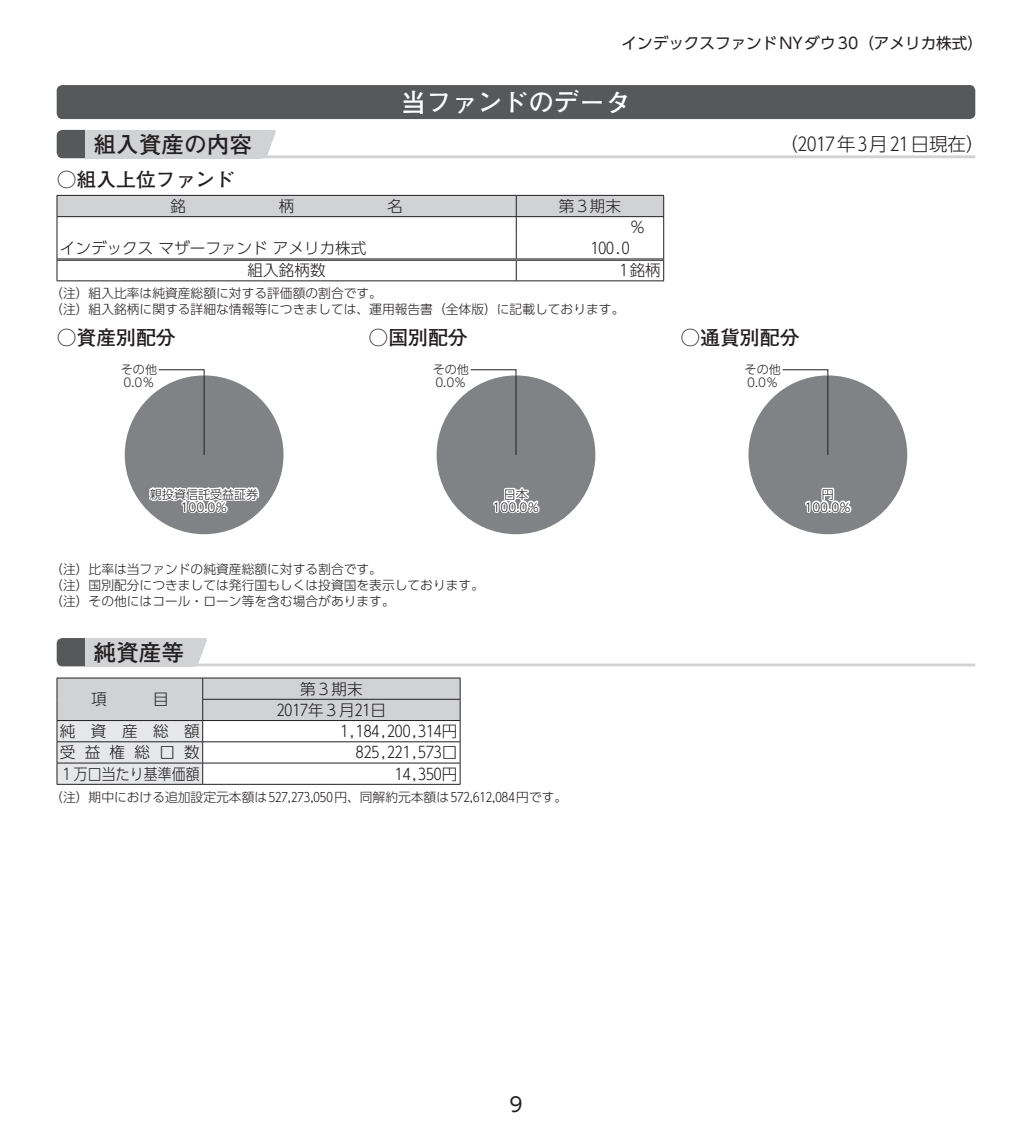
<style>
.page{position:relative;width:1032px;height:1134px;background:#fff}
.page>*{position:absolute;margin:0;border:0;box-sizing:border-box;transform-origin:0 0}
.t1{font:700 25.6px "Futo Go B101 Pro";color:#fff}
.t2{font:700 22.6px "Futo Go B101 Pro";color:#231f20}
.t3{font:700 19.8px "Futo Go B101 Pro";color:#231f20}
.t4{font:19.8px "UD Shin Go Pro";color:#231f20}
.t5{font:300 18.4px "UD Shin Go Pro";color:#231f20}
.t6{font:300 15.6px/21.2px "UD Shin Go Pro";color:#231f20;text-align:center}
.t7{font:15.6px "UD Shin Go Pro";color:#231f20}
.t8{font:300 15.6px "UD Shin Go Pro";color:#231f20;scale:.89 1}
.t9{font:300 12.8px/16.4px "UD Shin Go Pro";color:#231f20}
.t10{font:300 12px/12.8px "UD Shin Go Pro";color:#231f20;text-align:center}
</style>
<div class="page">
<div style="left:57px;top:85px;width:918px;height:34px;background:#57585a;border-radius:6px"></div>
<hr style="left:85px;top:155px;width:890px;height:3px;background:#d1d2d4">
<svg style="left:57px;top:130px;width:28px;height:28px"></svg>
<div style="left:85px;top:130px;width:177px;height:28px;background:#d1d2d4"></div>
<svg style="left:262px;top:130px;width:14px;height:26px"></svg>
<svg style="left:57px;top:195px;width:607px;height:85px"></svg>
<hr style="left:57px;top:280px;width:459px;height:1px;background:#231f20">
<hr style="left:516px;top:280px;width:148px;height:1px;background:#231f20">
<div style="left:125px;top:375px;width:158px;height:159px;background:#808285;border-radius:50%"></div>
<hr style="left:204px;top:375px;width:1px;height:80px;background:#231f20">
<svg style="left:146px;top:487px;width:116px;height:28px"></svg>
<svg style="left:158px;top:369px;width:47px;height:7px"></svg>
<div style="left:437px;top:375px;width:158px;height:159px;background:#808285;border-radius:50%"></div>
<hr style="left:516px;top:375px;width:1px;height:80px;background:#231f20">
<svg style="left:493px;top:487px;width:47px;height:27px"></svg>
<svg style="left:470px;top:369px;width:46px;height:7px"></svg>
<div style="left:748px;top:375px;width:159px;height:159px;background:#808285;border-radius:50%"></div>
<hr style="left:827px;top:375px;width:1px;height:80px;background:#231f20">
<svg style="left:804px;top:487px;width:48px;height:27px"></svg>
<svg style="left:782px;top:369px;width:46px;height:7px"></svg>
<hr style="left:85px;top:663px;width:890px;height:3px;background:#d1d2d4">
<svg style="left:57px;top:638px;width:28px;height:28px"></svg>
<div style="left:85px;top:638px;width:108px;height:28px;background:#d1d2d4"></div>
<svg style="left:193px;top:638px;width:14px;height:26px"></svg>
<svg style="left:57px;top:678px;width:404px;height:106px"></svg>
<hr style="left:57px;top:741px;width:146px;height:1px;background:#231f20">
<hr style="left:57px;top:763px;width:146px;height:1px;background:#231f20">
<hr style="left:57px;top:784px;width:146px;height:1px;background:#231f20">
<hr style="left:203px;top:741px;width:257px;height:1px;background:#231f20">
<hr style="left:203px;top:763px;width:257px;height:1px;background:#231f20">
<hr style="left:203px;top:784px;width:257px;height:1px;background:#231f20">
<p class="t7" style="left:621px;top:31px;width:363px">インデックスファンドNYダウ30（アメリカ株式）</p>
<h1 class="t1" style="left:401px;top:82px;width:231px">当ファンドのデータ</h1>
<h2 class="t2" style="left:94px;top:126px;width:160px">組入資産の内容</h2>
<h3 class="t5" style="left:779px;top:129px;width:206px">（2017年 3月 21日現在）</h3>
<h3 class="t3" style="left:57px;top:164px;width:180px">○組入上位ファンド</h3>
<p class="t6" style="left:170px;top:195px;width:17px">銘</p>
<p class="t6" style="left:279px;top:195px;width:17px">柄</p>
<p class="t6" style="left:387px;top:195px;width:17px">名</p>
<p class="t6" style="left:559px;top:195px;width:64px">第3期末</p>
<p class="t6" style="left:630px;top:216px;width:17px">％</p>
<p class="t6" style="left:60px;top:237px;width:308px">インデックスマザーファンドアメリカ株式</p>
<p class="t6" style="left:591px;top:237px;width:40px">100.0</p>
<p class="t6" style="left:248px;top:259px;width:79px">組入銘柄数</p>
<p class="t6" style="left:620px;top:259px;width:42px">1銘柄</p>
<p class="t9" style="left:50px;top:284px;width:576px">（注）組入比率は純資産総額に対する評価額の割合です。<br>（注）組入銘柄に関する詳細な情報等につきましては、運用報告書（全体版）に記載しております。</p>
<h3 class="t3" style="left:57px;top:321px;width:121px">○資産別配分</h3>
<h3 class="t3" style="left:680px;top:321px;width:121px">○通貨別配分</h3>
<h3 class="t3" style="left:369px;top:321px;width:101px">○国別配分</h3>
<p class="t10" style="left:121px;top:363px;width:38px;text-align:left">その他<br>0.0％</p>
<p class="t10" style="left:150px;top:487px;width:110px">親投資信託受益証券<br>100.0％</p>
<p class="t10" style="left:433px;top:363px;width:38px;text-align:left">その他<br>0.0％</p>
<p class="t10" style="left:492px;top:487px;width:48px">日本<br>100.0％</p>
<p class="t9" style="left:50px;top:560px;width:435px">（注）比率は当ファンドの純資産総額に対する割合です。<br>（注）国別配分につきましては発行国もしくは投資国を表示しております。（注）その他にはコール・ローン等を含む場合があります。</p>
<h2 class="t2" style="left:94px;top:634px;width:92px">純資産等</h2>
<p class="t6" style="left:91px;top:688px;width:17px">項</p>
<p class="t6" style="left:153px;top:688px;width:17px">目</p>
<p class="t6" style="left:277px;top:677px;width:111px">第3期末<br>2017年3月21日</p>
<p class="t6" style="left:60px;top:720px;width:142px">純資産総額</p>
<p class="t6" style="left:340px;top:720px;width:118px">1,184,200,314円</p>
<p class="t6" style="left:60px;top:741px;width:142px">受益権総口数</p>
<p class="t6" style="left:356px;top:741px;width:103px">825,221,573口</p>
<p class="t8" style="left:60px;top:761px;width:159px">1万口当たり基準価額</p>
<p class="t6" style="left:395px;top:762px;width:64px">14,350円</p>
<p class="t9" style="left:50px;top:788px;width:518px">（注）期中における追加設定元本額は 527,273,050円、同解約元本額は 572,612,084円です。</p>
<h3 class="t4" style="left:509px;top:1088px;width:15px">9</h3>
<p class="t10" style="left:745px;top:363px;width:38px;text-align:left">その他<br>0.0％</p>
<p class="t10" style="left:804px;top:487px;width:48px">円<br>100.0％</p>
</div>
